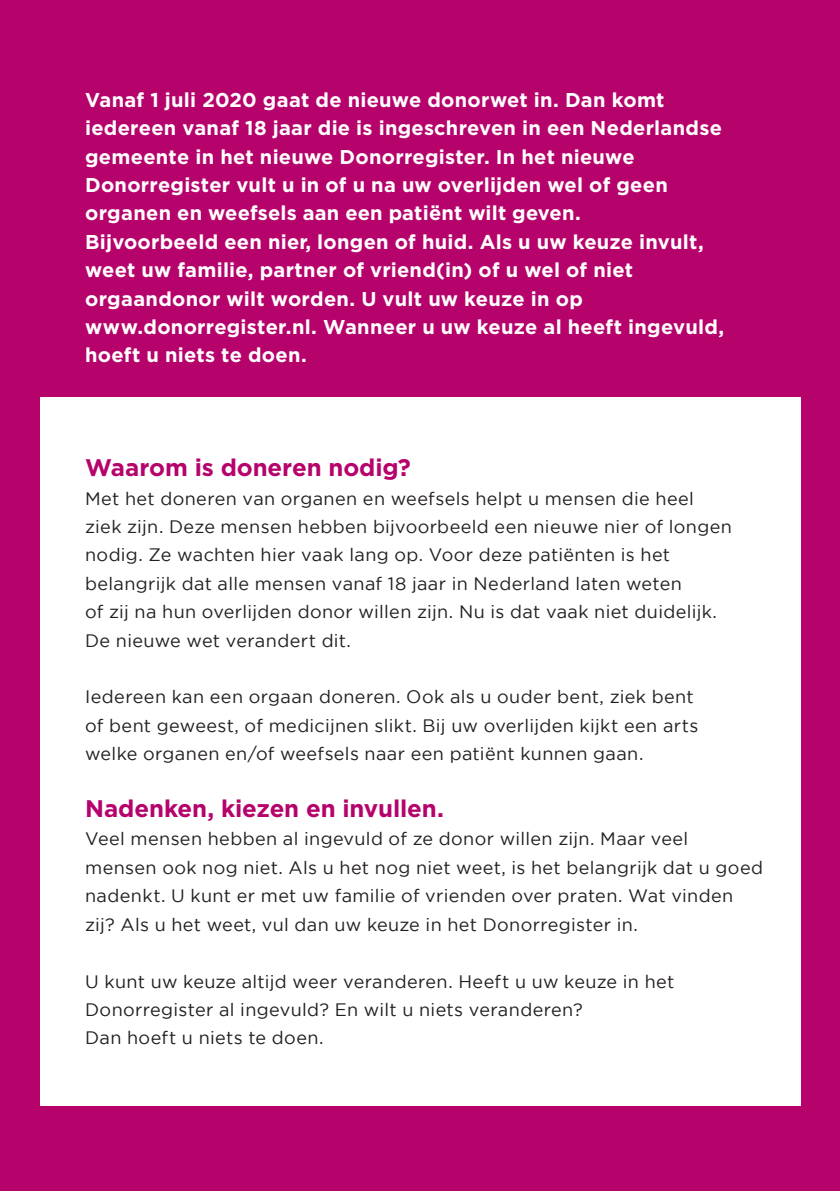
<style>
.page{position:relative;width:840px;height:1191px;background:#fff}
.page>*{position:absolute;margin:0;border:0;box-sizing:border-box;transform-origin:0 0}
.t1{font:700 24px "Gotham";letter-spacing:-.005em;color:#b6036c}
.t2{font:700 20px/28.4px "Gotham";letter-spacing:.015em;color:#fff}
.t3{font:18px/28.4px "Gotham";letter-spacing:.02em;color:#231f20}
</style>
<div class="page">
<svg style="left:839px;top:0;width:1px;height:1187px"></svg>
<div style="left:0;top:0;width:839px;height:1191px;background:#b6036c"></div>
<div style="left:40px;top:397px;width:759px;height:709px;background:#fff"></div>
<p class="t2" style="left:85px;top:85px;width:640px">Vanaf 1 juli 2020 gaat de nieuwe donorwet in. Dan komt iedereen vanaf 18 jaar die is ingeschreven in een Nederlandse gemeente in het nieuwe Donorregister. In het nieuwe Donorregister vult u in of u na uw overlijden wel of geen organen en weefsels aan een patiënt wilt geven.<br>Bijvoorbeeld een nier, longen of huid. Als u uw keuze invult, weet uw familie, partner of vriend(in) of u wel of niet orgaandonor wilt worden. U vult uw keuze in op www.donorregister.nl. Wanneer u uw keuze al heeft ingevuld, hoeft u niets te doen.</p>
<h1 class="t1" style="left:85px;top:452px;width:327px">Waarom is doneren nodig?</h1>
<p class="t3" style="left:85px;top:483px;width:648px">Met het doneren van organen en weefsels helpt u mensen die heel ziek zijn. Deze mensen hebben bijvoorbeeld een nieuwe nier of longen nodig. Ze wachten hier vaak lang op. Voor deze patiënten is het belangrijk dat alle mensen vanaf 18 jaar in Nederland laten weten<br>of zij na hun overlijden donor willen zijn. Nu is dat vaak niet duidelijk.<br>De nieuwe wet verandert dit.</p>
<p class="t3" style="left:85px;top:682px;width:614px">Iedereen kan een orgaan doneren. Ook als u ouder bent, ziek bent of bent geweest, of medicijnen slikt. Bij uw overlijden kijkt een arts welke organen en/of weefsels naar een patiënt kunnen gaan.</p>
<h1 class="t1" style="left:85px;top:792px;width:360px">Nadenken, kiezen en invullen.</h1>
<p class="t3" style="left:85px;top:824px;width:679px">Veel mensen hebben al ingevuld of ze donor willen zijn. Maar veel mensen ook nog niet. Als u het nog niet weet, is het belangrijk dat u goed nadenkt. U kunt er met uw familie of vrienden over praten. Wat vinden zij? Als u het weet, vul dan uw keuze in het Donorregister in.</p>
<p class="t3" style="left:85px;top:966px;width:590px">U kunt uw keuze altijd weer veranderen. Heeft u uw keuze in het<br>Donorregister al ingevuld? En wilt u niets veranderen?<br>Dan hoeft u niets te doen.</p>
</div>
